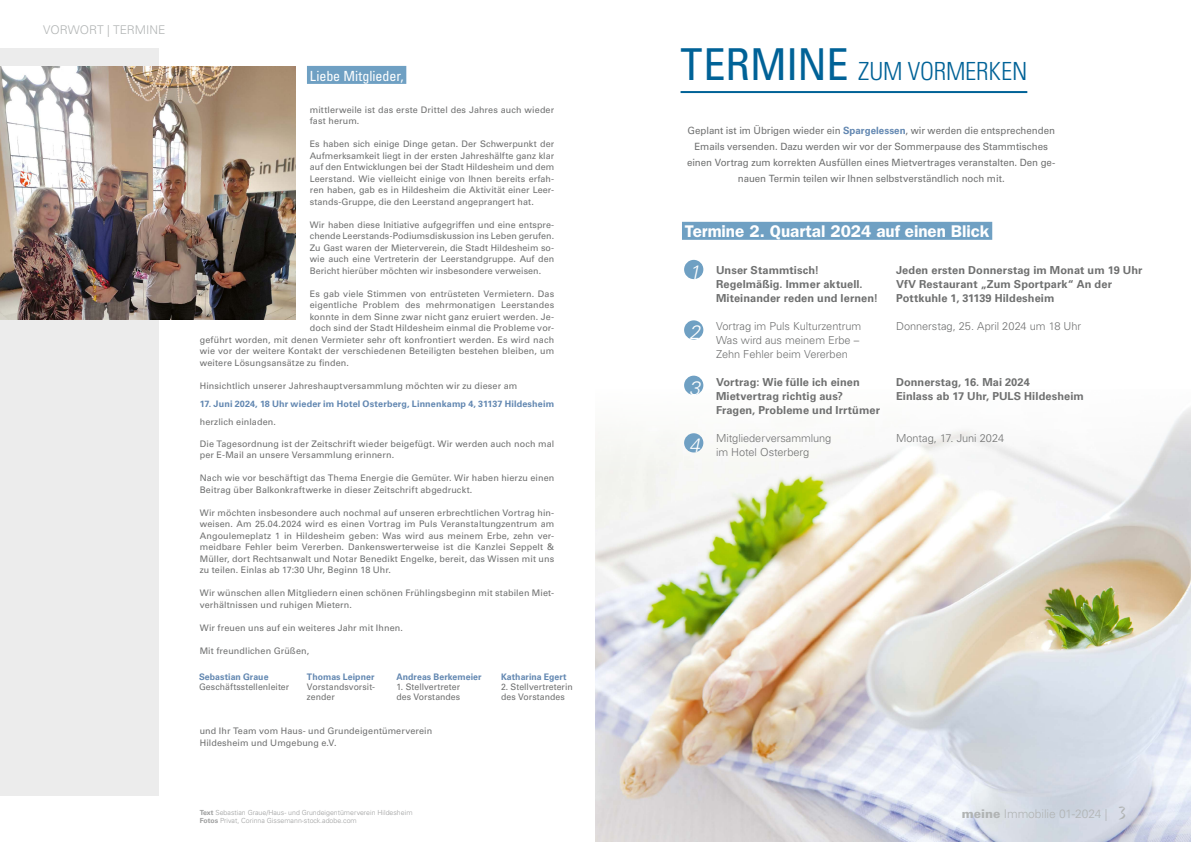
<style>
.page{position:relative;width:1191px;height:842px;background:#fff}
.page>*{position:absolute;margin:0;border:0;box-sizing:border-box;transform-origin:0 0}
.t1{font:300 condensed 25px "Univers LT Std";letter-spacing:-.01em;color:#006297}
.t2{font:italic 300 19.4px "Univers LT Std";color:#fff}
.t3{font:600 17px "ITC Franklin Gothic Std";letter-spacing:-.005em;color:#fff}
.t4{font:condensed 14px "Univers LT Std";letter-spacing:-.005em;color:#fff}
.t5{font:300 12px "Univers LT Std";letter-spacing:-.005em;color:#b1b4b4}
.t6{font:700 11px "Univers LT Std";letter-spacing:.01em;color:#6f7070}
.t7{font:300 11px/14px "Univers LT Std";letter-spacing:-.005em;color:#6f7070}
.t8{font:10px/16px "Univers LT Std";color:#6f7070;text-align:center}
.t9{font:9px/11.5px "Univers LT Std";letter-spacing:.01em;color:#6f7070}
.t10{font:700 9px "Univers LT Std";letter-spacing:.01em;color:#6287b1}
.t11{font:300 7px/8.4px "Univers LT Std";color:#9d9e9e}
.s1{font-weight:700}
.s2{font-weight:400;font-size:44px}
.s3{font-weight:700;color:#6287b1}
.s4{font-weight:900}
.s5{font-family:"Bette ITC Std";font-weight:400;font-size:20px}
</style>
<div class="page">
<div style="left:0;top:48px;width:159px;height:747px;background:#ececec"></div>
<img style="left:0;top:67px;width:296px;height:252px">
<div style="left:307px;top:66px;width:99px;height:18px;background:#6fa0c3"></div>
<hr style="left:680px;top:91px;width:347px;height:2px;background:#006297">
<img style="left:595px;top:389px;width:596px;height:453px">
<div style="left:684px;top:260px;width:19px;height:19px;background:#6fa0c3;border-radius:50%"></div>
<div style="left:684px;top:320px;width:19px;height:20px;background:#6fa0c3;border-radius:50%"></div>
<div style="left:684px;top:376px;width:19px;height:19px;background:#6fa0c3;border-radius:50%"></div>
<div style="left:684px;top:433px;width:19px;height:19px;background:#6fa0c3;border-radius:50%"></div>
<div style="left:682px;top:222px;width:310px;height:18px;background:#6fa0c3"></div>
<h3 class="t5" style="left:43px;top:22px;width:124px">VORWORT | TERMINE</h3>
<h3 class="t4" style="left:310px;top:67px;width:95px">Liebe Mitglieder,</h3>
<p class="t9" style="left:310px;top:104px;width:246px">mittlerweile ist das erste Drittel des Jahres auch wieder fast herum.</p>
<p class="t9" style="left:310px;top:139px;width:246px;text-align:justify">Es haben sich einige Dinge getan. Der Schwerpunkt der Aufmerksamkeit liegt in der ersten Jahreshälfte ganz klar auf den Entwicklungen bei der Stadt Hildesheim und dem Leerstand. Wie vielleicht einige von Ihnen bereits erfah&shy;ren haben, gab es in Hildesheim die Aktivität einer Leer&shy;stands-Gruppe, die den Leerstand angeprangert hat.</p>
<p class="t9" style="left:310px;top:219px;width:246px;text-align:justify">Wir haben diese Initiative aufgegriffen und eine entspre&shy;chende Leerstands-Podiumsdiskussion ins Leben gerufen.<br>Zu Gast waren der Mieterverein, die Stadt Hildesheim so&shy;wie auch eine Vertreterin der Leerstandgruppe. Auf den Bericht hierüber möchten wir insbesondere verweisen.</p>
<p class="t9" style="left:310px;top:288px;width:246px">Es gab viele Stimmen von entrüsteten Vermietern. Das</p>
<p class="t9" style="left:310px;top:300px;width:246px">eigentliche Problem des mehrmonatigen Leerstandes</p>
<p class="t9" style="left:310px;top:311px;width:246px">konnte in dem Sinne zwar nicht ganz eruiert werden. Je-</p>
<p class="t9" style="left:310px;top:323px;width:246px">doch sind der Stadt Hildesheim einmal die Probleme vor-</p>
<p class="t9" style="left:200px;top:334px;width:356px">geführt worden, mit denen Vermieter sehr oft konfrontiert werden. Es wird nach</p>
<p class="t9" style="left:200px;top:346px;width:356px">wie vor der weitere Kontakt der verschiedenen Beteiligten bestehen bleiben, um</p>
<p class="t9" style="left:200px;top:357px;width:151px">weitere Lösungsansätze zu finden.</p>
<p class="t9" style="left:200px;top:380px;width:319px">Hinsichtlich unserer Jahreshauptversammlung möchten wir zu dieser am</p>
<p class="t10" style="left:200px;top:399px;width:356px">17. Juni 2024, 18 Uhr wieder im Hotel Osterberg, Linnenkamp 4, 31137 Hildesheim</p>
<p class="t9" style="left:200px;top:416px;width:78px">herzlich einladen.</p>
<p class="t9" style="left:200px;top:438px;width:356px">Die Tagesordnung ist der Zeitschrift wieder beigefügt. Wir werden auch noch mal per E-Mail an unsere Versammlung erinnern.</p>
<p class="t9" style="left:200px;top:472px;width:356px">Nach wie vor beschäftigt das Thema Energie die Gemüter. Wir haben hierzu einen<br>Beitrag über Balkonkraftwerke in dieser Zeitschrift abgedruckt.</p>
<p class="t9" style="left:200px;top:507px;width:356px;text-align:justify">Wir möchten insbesondere auch nochmal auf unseren erbrechtlichen Vortrag hin&shy;weisen. Am 25.04.2024 wird es einen Vortrag im Puls Veranstaltungzentrum am Angoulemeplatz 1 in Hildesheim geben: Was wird aus meinem Erbe, zehn ver&shy;meidbare Fehler beim Vererben. Dankenswerterweise ist die Kanzlei Seppelt &amp; Müller, dort Rechtsanwalt und Notar Benedikt Engelke, bereit, das Wissen mit uns zu teilen. Einlas ab 17:30 Uhr, Beginn 18 Uhr.</p>
<p class="t9" style="left:200px;top:587px;width:356px">Wir wünschen allen Mitgliedern einen schönen Frühlingsbeginn mit stabilen Miet&shy;verhältnissen und ruhigen Mietern.</p>
<p class="t9" style="left:200px;top:622px;width:205px">Wir freuen uns auf ein weiteres Jahr mit Ihnen.</p>
<p class="t9" style="left:200px;top:645px;width:111px">Mit freundlichen Grüßen,</p>
<p class="t10" style="left:199px;top:672px;width:71px">Sebastian Graue</p>
<p class="t9" style="left:199px;top:681px;width:92px">Geschäftsstellenleiter</p>
<p class="t10" style="left:307px;top:671px;width:69px">Thomas Leipner</p>
<p class="t9" style="left:307px;top:681px;width:70px;line-height:10px">Vorstandsvorsit&shy;zender</p>
<p class="t10" style="left:396px;top:671px;width:87px">Andreas Berkemeier</p>
<p class="t9" style="left:396px;top:681px;width:65px;line-height:10px">1. Stellvertreter des Vorstandes</p>
<p class="t10" style="left:501px;top:671px;width:67px">Katharina Egert</p>
<p class="t9" style="left:501px;top:681px;width:73px;line-height:10px">2. Stellvertreterin des Vorstandes</p>
<p class="t9" style="left:200px;top:725px;width:234px">und Ihr Team vom Haus- und Grundeigentümerverein<br>Hildesheim und Umgebung e.V.</p>
<p class="t11" style="left:200px;top:808px;width:214px"><span class="s1">Text</span> Sebastian Graue/Haus- und Grundeigentümerverein Hildesheim<br><span class="s1">Fotos</span> Privat, Corinna Gissemann-stock.adobe.com</p>
<h1 class="t1" style="left:680px;top:56px;width:348px"><span class="s2">TERMINE</span> ZUM VORMERKEN</h1>
<p class="t8" style="left:687px;top:123px;width:370px">Geplant ist im Übrigen wieder ein <span class="s3">Spargelessen</span>, wir werden die entsprechenden Emails versenden. Dazu werden wir vor der Sommerpause des Stammtisches einen Vortrag zum korrekten Ausfüllen eines Mietvertrages veranstalten. Den ge&shy;nauen Termin teilen wir Ihnen selbstverständlich noch mit.</p>
<h3 class="t3" style="left:685px;top:221px;width:306px">Termine 2. Quartal 2024 auf einen Blick</h3>
<p class="t6" style="left:716px;top:264px;width:105px">Unser Stammtisch!</p>
<p class="t6" style="left:896px;top:264px;width:248px">Jeden ersten Donnerstag im Monat um 19 Uhr</p>
<p class="t6" style="left:716px;top:278px;width:148px">Regelmäßig. Immer aktuell.</p>
<p class="t6" style="left:896px;top:278px;width:217px">VfV Restaurant „Zum Sportpark“ An der</p>
<p class="t6" style="left:716px;top:292px;width:164px">Miteinander reden und lernen!</p>
<p class="t6" style="left:896px;top:292px;width:160px">Pottkuhle 1, 31139 Hildesheim</p>
<p class="t7" style="left:716px;top:319px;width:147px">Vortrag im Puls Kulturzentrum</p>
<p class="t7" style="left:896px;top:319px;width:186px">Donnerstag, 25. April 2024 um 18 Uhr</p>
<p class="t7" style="left:716px;top:333px;width:145px">Was wird aus meinem Erbe –<br>Zehn Fehler beim Vererben</p>
<p class="t6" style="left:716px;top:376px;width:145px">Vortrag: Wie fülle ich einen</p>
<p class="t6" style="left:896px;top:376px;width:135px">Donnerstag, 16. Mai 2024</p>
<p class="t6" style="left:716px;top:390px;width:129px">Mietvertrag richtig aus?</p>
<p class="t6" style="left:896px;top:390px;width:189px">Einlass ab 17 Uhr, PULS Hildesheim</p>
<p class="t6" style="left:716px;top:404px;width:165px">Fragen, Probleme und Irrtümer</p>
<p class="t7" style="left:716px;top:431px;width:117px">Mitgliederversammlung</p>
<p class="t7" style="left:896px;top:431px;width:110px">Montag, 17. Juni 2024</p>
<p class="t7" style="left:716px;top:445px;width:95px">im Hotel Osterberg</p>
<h2 class="t2" style="left:689px;top:260px;width:12px">1</h2>
<h2 class="t2" style="left:689px;top:321px;width:12px">2</h2>
<h2 class="t2" style="left:689px;top:376px;width:12px">3</h2>
<h2 class="t2" style="left:689px;top:434px;width:12px">4</h2>
<h3 class="t5" style="left:962px;top:807px;width:166px"><span class="s4">meine</span> Immobilie 01-2024 | <span class="s5">3</span></h3>
</div>
